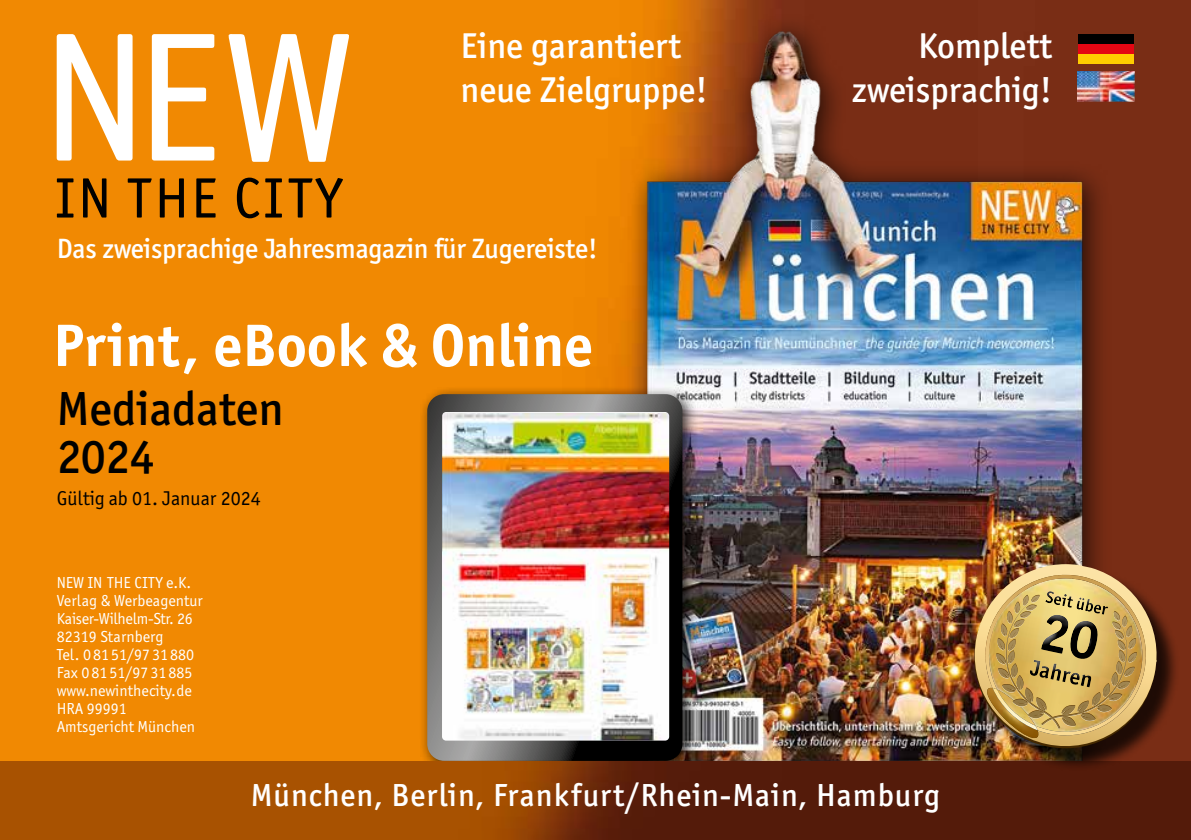
<style>
.page{position:relative;width:1191px;height:840px;background:#fff}
.page>*{position:absolute;margin:0;border:0;box-sizing:border-box;transform-origin:0 0}
.t1{font:700 60px "Officina Sans ITC Pro";color:#fff}
.t2{font:500 48px/48px "Officina Sans ITC Pro";color:#000}
.t3{font:500 36px/43.2px "Officina Sans ITC Pro";color:#fff;text-align:right}
.t4{font:500 32px "Officina Sans ITC Pro";letter-spacing:.03em;color:#fff}
.t5{font:500 28px "Officina Sans ITC Pro";letter-spacing:-.01em;color:#fff}
.t6{font:20px "Officina Sans ITC Pro";color:#000}
.t7{font:16px/18px "Officina Sans ITC Pro";color:#fff}
</style>
<div class="page">
<img style="left:0;top:0;width:1191px;height:761px">
<img style="left:628px;top:0;width:514px;height:760px">
<img style="left:1077px;top:72px;width:57px;height:29px">
<div style="left:1078px;top:34px;width:55px;height:10px;background:#000"></div>
<div style="left:1078px;top:44px;width:55px;height:10px;background:#e30613"></div>
<div style="left:1078px;top:54px;width:55px;height:10px;background:#fc0"></div>
<div style="left:419px;top:386px;width:279px;height:390px;background:#000;opacity:.75"></div>
<img style="left:427px;top:394px;width:255px;height:366px">
<svg style="left:0;top:761px;width:1191px;height:78px;background:#7c3505"></svg>
<svg style="left:57px;top:178px;width:16px;height:39px"></svg>
<svg style="left:83px;top:178px;width:23px;height:39px"></svg>
<svg style="left:128px;top:178px;width:24px;height:39px"></svg>
<svg style="left:160px;top:178px;width:24px;height:39px"></svg>
<svg style="left:196px;top:178px;width:20px;height:39px"></svg>
<svg style="left:237px;top:177px;width:22px;height:41px"></svg>
<svg style="left:265px;top:178px;width:17px;height:39px"></svg>
<svg style="left:289px;top:178px;width:54px;height:39px;background:#ae6301"></svg>
<svg style="left:57px;top:34px;width:76px;height:126px"></svg>
<svg style="left:228px;top:34px;width:121px;height:128px"></svg>
<svg style="left:152px;top:34px;width:62px;height:126px"></svg>
<div style="left:977px;top:566px;width:203px;height:205px;background:#000;opacity:.75"></div>
<img style="left:966px;top:557px;width:198px;height:199px">
<h3 class="t3" style="left:460px;top:24px;width:249px;text-align:left">Eine garantiert neue Zielgruppe!</h3>
<h3 class="t5" style="left:57px;top:231px;width:542px">Das zweisprachige Jahresmagazin für Zugereiste!</h3>
<h1 class="t1" style="left:53px;top:308px;width:541px">Print, eBook &amp; Online</h1>
<h2 class="t2" style="left:57px;top:384px;width:228px">Mediadaten<br>2024</h2>
<p class="t6" style="left:57px;top:486px;width:205px">Gültig ab 01. Januar 2024</p>
<p class="t7" style="left:57px;top:573px;width:147px">NEW IN THE CITY e.K.<br>Verlag &amp; Werbeagentur<br>Kaiser-Wilhelm-Str. 26<br>82319 Starnberg<br>Tel. 08151/97 31880<br>Fax 08151/97 31885 www.newinthecity.de<br>HRA 99991<br>Amtsgericht München</p>
<h3 class="t3" style="left:852px;top:24px;width:202px">Komplett zweisprachig!</h3>
<h3 class="t4" style="left:251px;top:775px;width:691px">München, Berlin, Frankfurt/Rhein-Main, Hamburg</h3>
</div>
